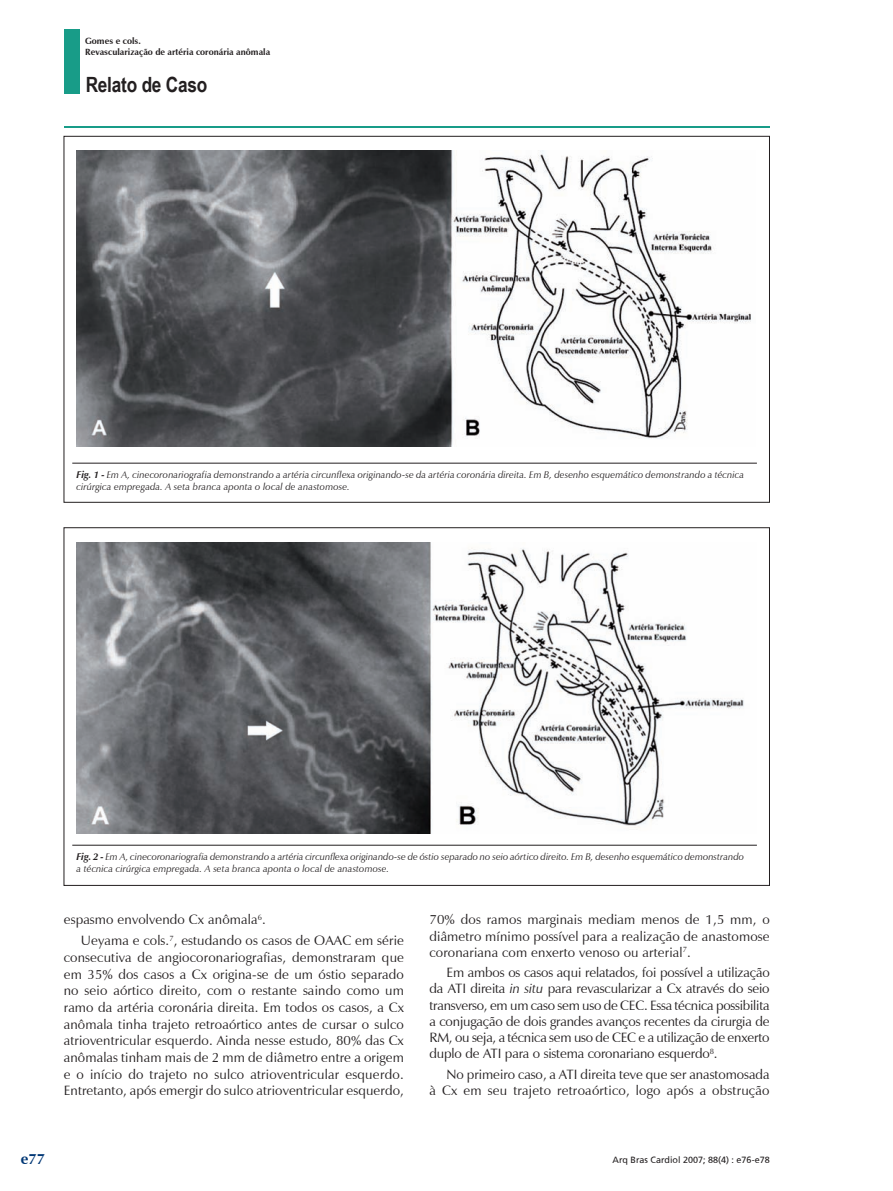
<style>
.page{position:relative;width:893px;height:1191px;background:#fff}
.page>*{position:absolute;margin:0;border:0;box-sizing:border-box;transform-origin:0 0}
.t1{font:700 21px "Arial Narrow";letter-spacing:-.01em;color:#231f20}
.t2{font:700 15px "Zapf Humanist 601 BT";color:#013775}
.Texto{font:13.5px/16.6px "Zapf Humanist 601 BT";letter-spacing:.01em;color:#231f20;text-align:justify}
._04_FIGURA_ref__bold{font:italic 9.75px/11.7px "Zapf Humanist 601 BT";letter-spacing:.01em;color:#231f20}
.t3{font:700 9px "Zapf Humanist 601 BT";color:#231f20}
.t4{font:9px "Frutiger";color:#231f20}
.s1{font-weight:700}
.s2{font-style:italic}
</style>
<div class="page">
<hr style="left:64px;top:126px;width:706px;height:2px;background:#189c88">
<div style="left:64px;top:29px;width:16px;height:65px;background:#189c88"></div>
<hr style="left:72px;top:463px;width:685px;height:1px;background:#231f20">
<img style="left:77px;top:150px;width:674px;height:296px">
<img style="left:77px;top:542px;width:667px;height:291px">
<hr style="left:72px;top:845px;width:685px;height:1px;background:#231f20">
<p class="t3" style="left:85px;top:36px;width:57px">Gomes e cols.</p>
<p class="t3" style="left:85px;top:47px;width:187px">Revascularização de artéria coronária anômala</p>
<h1 class="t1" style="left:86px;top:68px;width:123px">Relato de Caso</h1>
<p class="_04_FIGURA_ref__bold" style="left:77px;top:468px;width:669px"><span class="s1">Fig. 1 -</span> Em A, cinecoronariografia demonstrando a artéria circunflexa originando-se da artéria coronária direita. Em B, desenho esquemático demonstrando a técnica cirúrgica empregada. A seta branca aponta o local de anastomose.</p>
<p class="_04_FIGURA_ref__bold" style="left:77px;top:850px;width:669px"><span class="s1">Fig. 2 -</span> Em A, cinecoronariografia demonstrando a artéria circunflexa originando-se de óstio separado no seio aórtico direito. Em B, desenho esquemático demonstrando a técnica cirúrgica empregada. A seta branca aponta o local de anastomose.</p>
<p class="Texto" style="left:64px;top:911px;width:204px">espasmo envolvendo Cx anômala<sup>6</sup>.</p>
<p class="Texto" style="left:64px;top:932px;width:342px;text-indent:17px">Ueyama e cols.<sup>7</sup>, estudando os casos de OAAC em série consecutiva de angiocoronariografias, demonstraram que em 35% dos casos a Cx origina-se de um óstio separado no seio aórtico direito, com o restante saindo como um ramo da artéria coronária direita. Em todos os casos, a Cx anômala tinha trajeto retroaórtico antes de cursar o sulco atrioventricular esquerdo. Ainda nesse estudo, 80% das Cx anômalas tinham mais de 2 mm de diâmetro entre a origem e o início do trajeto no sulco atrioventricular esquerdo.<br>Entretanto, após emergir do sulco atrioventricular esquerdo,</p>
<p class="Texto" style="left:429px;top:911px;width:342px;line-height:16.2px">70% dos ramos marginais mediam menos de 1,5 mm, o diâmetro mínimo possível para a realização de anastomose coronariana com enxerto venoso ou arterial<sup>7</sup>.</p>
<p class="Texto" style="left:429px;top:964px;width:342px;line-height:16.2px;text-indent:17px">Em ambos os casos aqui relatados, foi possível a utilização da ATI direita <span class="s2">in situ</span> para revascularizar a Cx através do seio transverso, em um caso sem uso de CEC. Essa técnica possibilita a conjugação de dois grandes avanços recentes da cirurgia de RM, ou seja, a técnica sem uso de CEC e a utilização de enxerto duplo de ATI para o sistema coronariano esquerdo<sup>8</sup>.</p>
<p class="Texto" style="left:429px;top:1066px;width:342px;line-height:16.2px;text-align:right">No primeiro caso, a ATI direita teve que ser anastomosada<br>à Cx em seu trajeto retroaórtico, logo após a obstrução</p>
<p class="t2" style="left:21px;top:1149px;width:26px">e77</p>
<p class="t4" style="left:613px;top:1154px;width:159px">Arq Bras Cardiol 2007; 88(4) : e76-e78</p>
</div>
